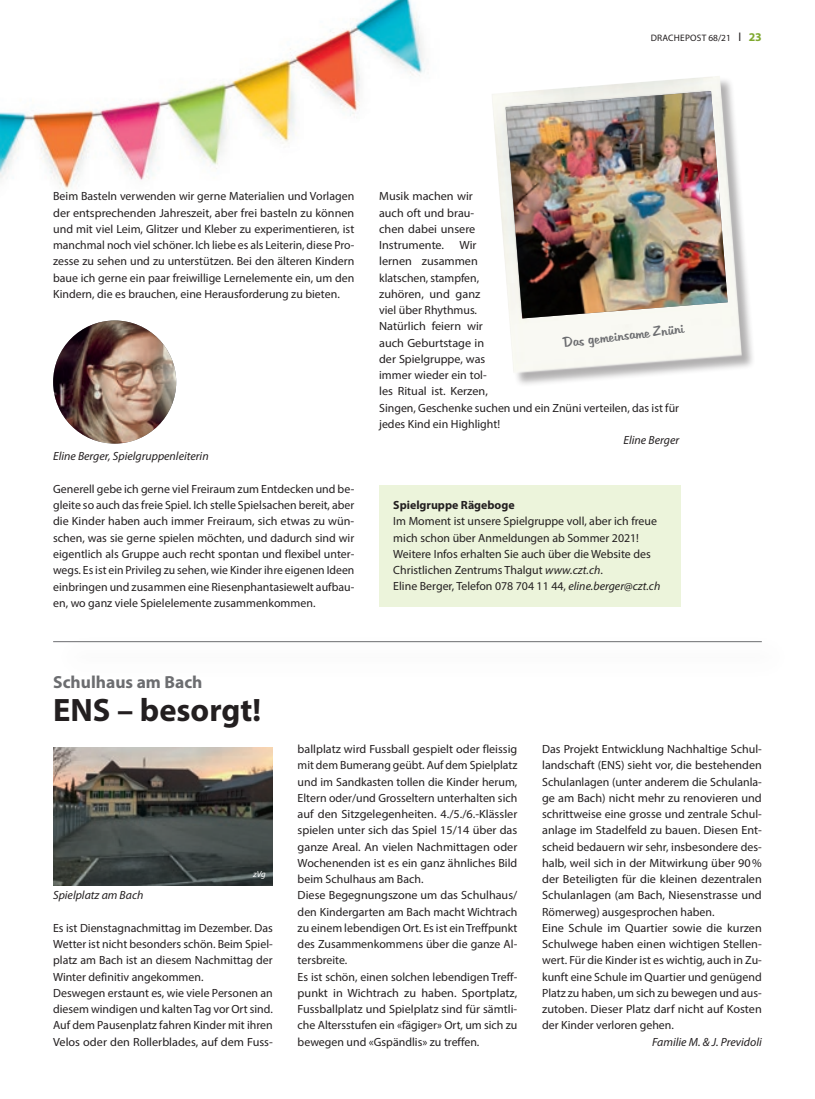
<style>
.page{position:relative;width:815px;height:1099px;background:#fff}
.page>*{position:absolute;margin:0;border:0;box-sizing:border-box;transform-origin:0 0}
.t1{font:700 32.5px "Myriad Pro";color:#231f20}
.t2{font:700 17.5px "Myriad Pro";color:#6c6d70}
.t3{font:12.5px "Hudson";color:#6c6d70}
.t4{font:11.88px/16.2px "Myriad Pro";color:#231f20}
.t5{font:italic 11.88px "Myriad Pro";color:#231f20}
.t6{font:700 11.88px "Myriad Pro";color:#231f20}
.t7{font:9.38px "Myriad Pro";letter-spacing:.02em;color:#231f20}
.t8{font:italic 8.75px "Myriad Pro";color:#fff}
.s1{font-size:11.88px}
.s2{font-weight:700;font-size:11.88px;color:#7fa92f}
.s3{font-style:italic}
</style>
<div class="page">
<img style="left:0;top:0;width:425px;height:189px">
<img style="left:53px;top:747px;width:220px;height:138px">
<img style="left:53px;top:320px;width:123px;height:123px;border-radius:62px">
<div style="left:379px;top:485px;width:301px;height:121px;background:#ecf4db"></div>
<hr style="left:53px;top:641px;width:709px;height:1px;background:#6c6d70">
<div style="left:492px;top:76px;width:263px;height:311px;background:#231f20;opacity:.35"></div>
<img style="left:492px;top:76px;width:250px;height:299px">
<img style="left:506px;top:91px;width:222px;height:227px">
<p class="t7" style="left:651px;top:32px;width:113px">DRACHEPOST 68/21 <span class="s1">l</span> <span class="s2">23</span></p>
<p class="t4" style="left:53px;top:188px;width:303px;text-align:justify">Beim Basteln verwenden wir gerne Materialien und Vorlagen der entsprechenden Jahreszeit, aber frei basteln zu können und mit viel Leim, Glitzer und Kleber zu experimentieren, ist manchmal noch viel schöner. Ich liebe es als Leiterin, diese Pro&shy;zesse zu sehen und zu unterstützen. Bei den älteren Kindern baue ich gerne ein paar freiwillige Lernelemente ein, um den Kindern, die es brauchen, eine Herausforderung zu bieten.</p>
<p class="t5" style="left:53px;top:449px;width:157px">Eline Berger, Spielgruppenleiterin</p>
<p class="t4" style="left:53px;top:480px;width:303px;text-align:justify">Generell gebe ich gerne viel Freiraum zum Entdecken und be&shy;gleite so auch das freie Spiel. Ich stelle Spielsachen bereit, aber die Kinder haben auch immer Freiraum, sich etwas zu wün&shy;schen, was sie gerne spielen möchten, und dadurch sind wir eigentlich als Gruppe auch recht spontan und flexibel unter&shy;wegs. Es ist ein Privileg zu sehen, wie Kinder ihre eigenen Ideen einbringen und zusammen eine Riesenphantasiewelt aufbau&shy;en, wo ganz viele Spielelemente zusammenkommen.</p>
<p class="t4" style="left:379px;top:188px;width:98px">Musik machen wir auch oft und brau&shy;chen dabei unsere<br>Instrumente.</p>
<p class="t4" style="left:379px;top:237px;width:301px;text-indent:80px">Wir<br>lernen zusammen<br>klatschen, stampfen,<br>zuhören, und ganz<br>viel über Rhythmus.<br>Natürlich feiern wir<br>auch Geburtstage in<br>der Spielgruppe, was<br>immer wieder ein tol-<br>les Ritual ist. Kerzen,<br>Singen, Geschenke suchen und ein Znüni verteilen, das ist für jedes Kind ein Highlight!</p>
<p class="t5" style="left:624px;top:433px;width:57px">Eline Berger</p>
<p class="t3" style="left:562px;top:334px;width:122px;rotate:-7deg">Das gemeinsame Znüni</p>
<p class="t6" style="left:393px;top:497px;width:123px">Spielgruppe Rägeboge</p>
<p class="t4" style="left:393px;top:513px;width:269px">Im Moment ist unsere Spielgruppe voll, aber ich freue mich schon über Anmeldungen ab Sommer 2021!<br>Weitere Infos erhalten Sie auch über die Website des Christlichen Zentrums Thalgut <span class="s3">www.czt.ch</span>.<br>Eline Berger, Telefon 078 704 11 44, <span class="s3">eline.berger@czt.ch</span></p>
<h2 class="t2" style="left:53px;top:670px;width:151px">Schulhaus am Bach</h2>
<h1 class="t1" style="left:53px;top:688px;width:209px">ENS – besorgt!</h1>
<p class="t5" style="left:53px;top:888px;width:92px">Spielplatz am Bach</p>
<p class="t8" style="left:253px;top:868px;width:14px">zVg</p>
<p class="t4" style="left:53px;top:919px;width:221px">Es ist Dienstagnachmittag im Dezember. Das Wetter ist nicht besonders schön. Beim Spiel&shy;platz am Bach ist an diesem Nachmittag der Winter definitiv angekommen.<br>Deswegen erstaunt es, wie viele Personen an diesem windigen und kalten Tag vor Ort sind.<br>Auf dem Pausenplatz fahren Kinder mit ihren Velos oder den Rollerblades, auf dem Fuss-</p>
<p class="t4" style="left:298px;top:740px;width:221px">ballplatz wird Fussball gespielt oder fleissig mit dem Bumerang geübt. Auf dem Spielplatz und im Sandkasten tollen die Kinder herum, Eltern oder/und Grosseltern unterhalten sich auf den Sitzgelegenheiten. 4./5./6.-Klässler spielen unter sich das Spiel 15/14 über das ganze Areal. An vielen Nachmittagen oder Wochenenden ist es ein ganz ähnliches Bild beim Schulhaus am Bach.<br>Diese Begegnungszone um das Schulhaus/ den Kindergarten am Bach macht Wichtrach zu einem lebendigen Ort. Es ist ein Treffpunkt des Zusammenkommens über die ganze Al&shy;tersbreite.<br>Es ist schön, einen solchen lebendigen Treff&shy;punkt in Wichtrach zu haben. Sportplatz, Fussballplatz und Spielplatz sind für sämtli&shy;che Altersstufen ein «fägiger» Ort, um sich zu bewegen und «Gspändlis» zu treffen.</p>
<p class="t4" style="left:542px;top:740px;width:221px">Das Projekt Entwicklung Nachhaltige Schul&shy;landschaft (ENS) sieht vor, die bestehenden Schulanlagen (unter anderem die Schulanla&shy;ge am Bach) nicht mehr zu renovieren und schrittweise eine grosse und zentrale Schul&shy;anlage im Stadelfeld zu bauen. Diesen Ent&shy;scheid bedauern wir sehr, insbesondere des&shy;halb, weil sich in der Mitwirkung über 90% der Beteiligten für die kleinen dezentralen Schulanlagen (am Bach, Niesenstrasse und Römerweg) ausgesprochen haben.<br>Eine Schule im Quartier sowie die kurzen Schulwege haben einen wichtigen Stellen&shy;wert. Für die Kinder ist es wichtig, auch in Zu&shy;kunft eine Schule im Quartier und genügend Platz zu haben, um sich zu bewegen und aus&shy;zutoben. Dieser Platz darf nicht auf Kosten der Kinder verloren gehen.</p>
<p class="t5" style="left:652px;top:1034px;width:111px">Familie M. &amp; J. Previdoli</p>
</div>
